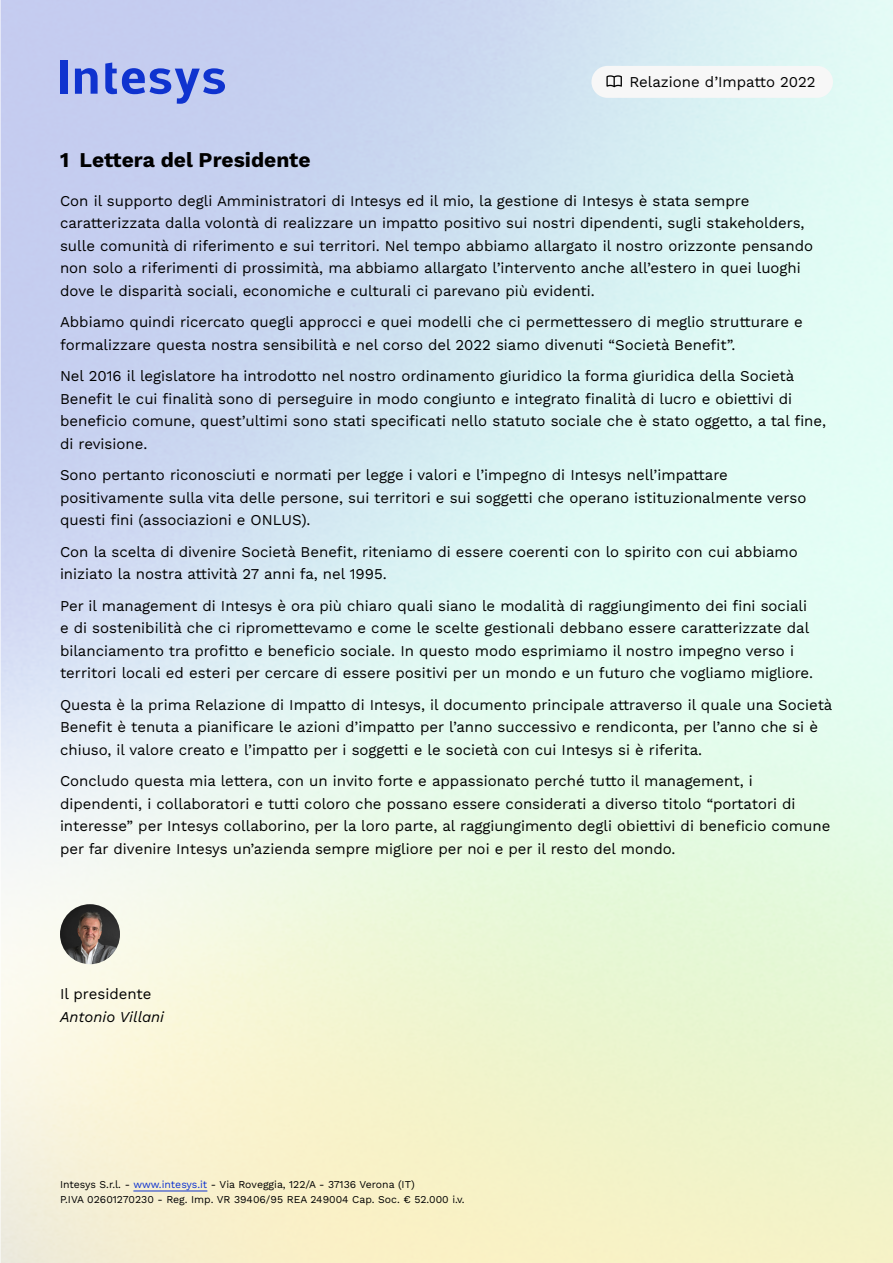
<style>
.page{position:relative;width:893px;height:1263px;background:#fff}
.page>*{position:absolute;margin:0;border:0;box-sizing:border-box;transform-origin:0 0}
.t1{font:700 21px "Work Sans";color:#000}
.t2{font:15px/22.5px "Work Sans";color:#000}
.t3{font:italic 15px/22.5px "Work Sans";color:#000}
.t4{font:10.5px/15px "Work Sans";color:#000}
.s1{font-style:normal}
.s2{color:#0f33cf}
</style>
<div class="page">
<img style="left:1px;top:0;width:892px;height:1263px">
<div style="left:60px;top:60px;width:7px;height:34px;background:#0f33cf"></div>
<svg style="left:75px;top:68px;width:23px;height:26px"></svg>
<svg style="left:105px;top:63px;width:120px;height:41px;background:#8597e4"></svg>
<hr style="left:133px;top:1190px;width:74px;height:1px;background:#0f33cf">
<div style="left:591px;top:66px;width:242px;height:32px;background:#f7f7f7;border-radius:16px"></div>
<svg style="left:606px;top:75px;width:16px;height:12px"></svg>
<img style="left:60px;top:904px;width:60px;height:60px;border-radius:30px">
<p class="t2" style="left:629px;top:70px;width:188px">Relazione d’Impatto 2022</p>
<p class="t1" style="left:60px;top:144px;width:252px">1 Lettera del Presidente</p>
<p class="t2" style="left:60px;top:189px;width:755px">Con il supporto degli Amministratori di Intesys ed il mio, la gestione di Intesys è stata sempre caratterizzata dalla volontà di realizzare un impatto positivo sui nostri dipendenti, sugli stakeholders, sulle comunità di riferimento e sui territori. Nel tempo abbiamo allargato il nostro orizzonte pensando non solo a riferimenti di prossimità, ma abbiamo allargato l’intervento anche all’estero in quei luoghi dove le disparità sociali, economiche e culturali ci parevano più evidenti.</p>
<p class="t2" style="left:60px;top:310px;width:744px">Abbiamo quindi ricercato quegli approcci e quei modelli che ci permettessero di meglio strutturare e formalizzare questa nostra sensibilità e nel corso del 2022 siamo divenuti “Società Benefit”.</p>
<p class="t2" style="left:60px;top:364px;width:768px">Nel 2016 il legislatore ha introdotto nel nostro ordinamento giuridico la forma giuridica della Società Benefit le cui finalità sono di perseguire in modo congiunto e integrato finalità di lucro e obiettivi di beneficio comune, quest’ultimi sono stati specificati nello statuto sociale che è stato oggetto, a tal fine, di revisione.</p>
<p class="t2" style="left:60px;top:463px;width:748px">Sono pertanto riconosciuti e normati per legge i valori e l’impegno di Intesys nell’impattare positivamente sulla vita delle persone, sui territori e sui soggetti che operano istituzionalmente verso questi fini (associazioni e ONLUS).</p>
<p class="t2" style="left:60px;top:540px;width:739px">Con la scelta di divenire Società Benefit, riteniamo di essere coerenti con lo spirito con cui abbiamo iniziato la nostra attività 27 anni fa, nel 1995.</p>
<p class="t2" style="left:60px;top:594px;width:755px">Per il management di Intesys è ora più chiaro quali siano le modalità di raggiungimento dei fini sociali e di sostenibilità che ci ripromettevamo e come le scelte gestionali debbano essere caratterizzate dal bilanciamento tra profitto e beneficio sociale. In questo modo esprimiamo il nostro impegno verso i territori locali ed esteri per cercare di essere positivi per un mondo e un futuro che vogliamo migliore.</p>
<p class="t2" style="left:60px;top:693px;width:774px">Questa è la prima Relazione di Impatto di Intesys, il documento principale attraverso il quale una Società<br>Benefit è tenuta a pianificare le azioni d’impatto per l’anno successivo e rendiconta, per l’anno che si è chiuso, il valore creato e l’impatto per i soggetti e le società con cui Intesys si è riferita.</p>
<p class="t2" style="left:60px;top:769px;width:772px">Concludo questa mia lettera, con un invito forte e appassionato perché tutto il management, i dipendenti, i collaboratori e tutti coloro che possano essere considerati a diverso titolo “portatori di interesse” per Intesys collaborino, per la loro parte, al raggiungimento degli obiettivi di beneficio comune per far divenire Intesys un’azienda sempre migliore per noi e per il resto del mondo.</p>
<p class="t3" style="left:60px;top:982px;width:106px"><span class="s1">Il presidente<br></span>Antonio Villani</p>
<p class="t4" style="left:60px;top:1176px;width:406px">Intesys S.r.l. - <span class="s2">www.intesys.it</span> - Via Roveggia, 122/A - 37136 Verona (IT)<br>P.IVA 02601270230 - Reg. Imp. VR 39406/95 REA 249004 Cap. Soc. € 52.000 i.v.</p>
</div>
